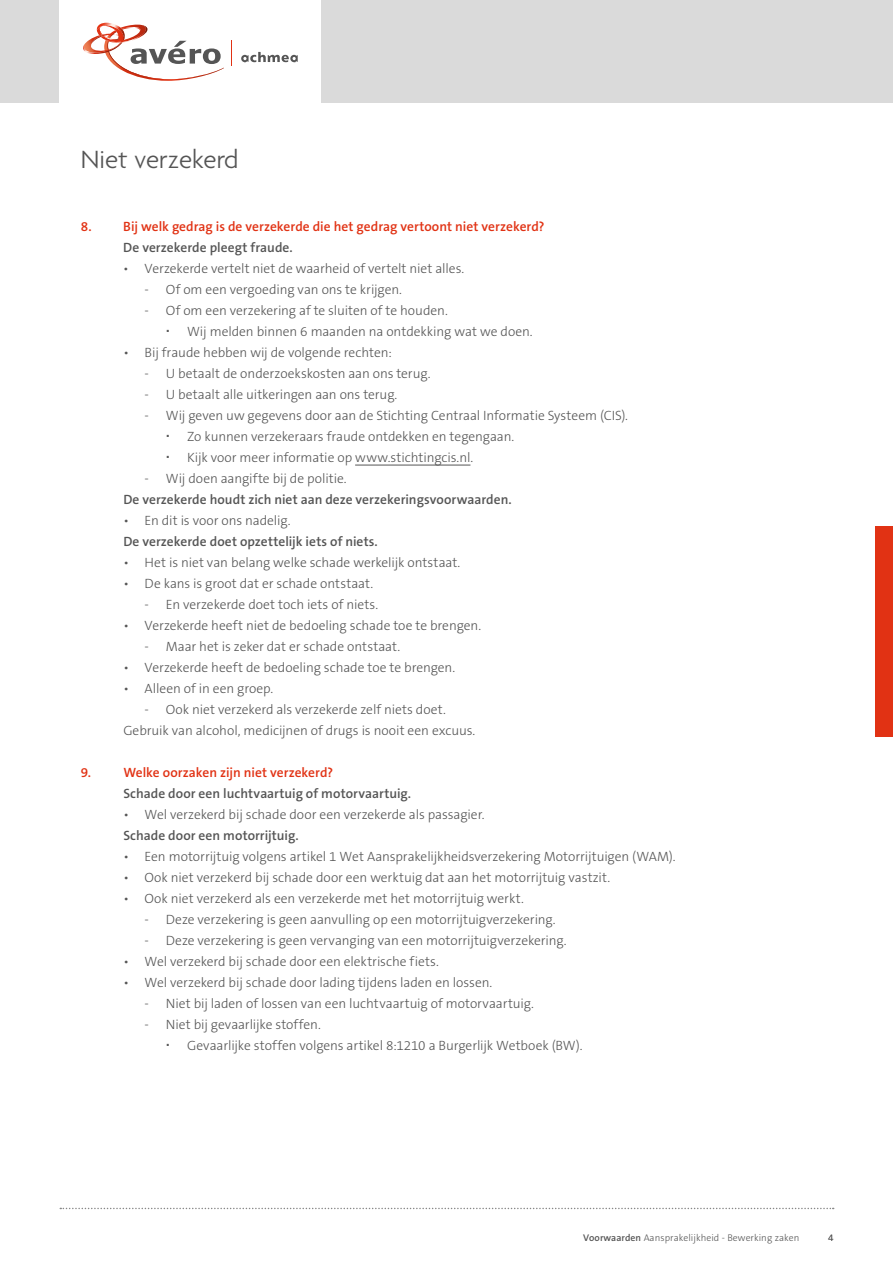
<style>
.page{position:relative;width:893px;height:1263px;background:#fff}
.page>*{position:absolute;margin:0;border:0;box-sizing:border-box;transform-origin:0 0}
.t1{font:300 27px "Agenda";color:#555}
.t2{font:300 13.5px/21px "The Sans B3";letter-spacing:-.005em;color:#555}
.t3{font:600 13.5px "The Sans B6";letter-spacing:.005em;color:#555}
.t4{font:600 13.5px "The Sans B6";color:#e13214}
.t5{font:300 9.75px "The Sans B3";letter-spacing:.005em;color:#555}
.s1{font-family:"The Sans B6";font-weight:600}
</style>
<div class="page">
<div style="left:0;top:0;width:893px;height:103px;background:#dadada"></div>
<div style="left:60px;top:0;width:261px;height:103px;background:#fff"></div>
<svg style="left:241px;top:52px;width:57px;height:10px"></svg>
<svg style="left:83px;top:22px;width:141px;height:59px"></svg>
<svg style="left:231px;top:41px;width:1px;height:25px"></svg>
<svg style="left:60px;top:1208px;width:774px;height:1px"></svg>
<hr style="left:355px;top:465px;width:115px;height:1px;background:#555">
<div style="left:876px;top:526px;width:17px;height:211px;background:#e13214"></div>
<h1 class="t1" style="left:81px;top:145px;width:159px">Niet verzekerd</h1>
<p class="t4" style="left:81px;top:219px;width:465px">8. Bij welk gedrag is de verzekerde die het gedrag vertoont niet verzekerd?</p>
<p class="t3" style="left:123px;top:240px;width:171px">De verzekerde pleegt fraude.</p>
<p class="t2" style="left:123px;top:259px;width:343px">• Verzekerde vertelt niet de waarheid of vertelt niet alles.</p>
<p class="t2" style="left:145px;top:280px;width:259px">- Of om een vergoeding van ons te krijgen.</p>
<p class="t2" style="left:187px;top:301px;width:347px;text-indent:-43px">- Of om een verzekering af te sluiten of te houden.<br>Wij melden binnen 6 maanden na ontdekking wat we doen.</p>
<p class="t2" style="left:123px;top:343px;width:270px">• Bij fraude hebben wij de volgende rechten:</p>
<p class="t2" style="left:145px;top:364px;width:287px">- U betaalt de onderzoekskosten aan ons terug.</p>
<p class="t2" style="left:145px;top:385px;width:254px">- U betaalt alle uitkeringen aan ons terug.</p>
<p class="t2" style="left:187px;top:406px;width:442px;text-indent:-43px">- Wij geven uw gegevens door aan de Stichting Centraal Informatie Systeem (CIS).<br>Zo kunnen verzekeraars fraude ontdekken en tegengaan.<br>Kijk voor meer informatie op www.stichtingcis.nl.</p>
<p class="t2" style="left:145px;top:469px;width:204px">- Wij doen aangifte bij de politie.</p>
<p class="t3" style="left:123px;top:492px;width:390px">De verzekerde houdt zich niet aan deze verzekeringsvoorwaarden.</p>
<p class="t2" style="left:123px;top:511px;width:169px">• En dit is voor ons nadelig.</p>
<p class="t3" style="left:123px;top:534px;width:256px">De verzekerde doet opzettelijk iets of niets.</p>
<p class="t2" style="left:123px;top:553px;width:339px">• Het is niet van belang welke schade werkelijk ontstaat.</p>
<p class="t2" style="left:123px;top:574px;width:251px">• De kans is groot dat er schade ontstaat.</p>
<p class="t2" style="left:145px;top:595px;width:235px">- En verzekerde doet toch iets of niets.</p>
<p class="t2" style="left:123px;top:616px;width:359px">• Verzekerde heeft niet de bedoeling schade toe te brengen.</p>
<p class="t2" style="left:145px;top:637px;width:257px">- Maar het is zeker dat er schade ontstaat.</p>
<p class="t2" style="left:123px;top:658px;width:333px">• Verzekerde heeft de bedoeling schade toe te brengen.</p>
<p class="t2" style="left:123px;top:679px;width:152px">• Alleen of in een groep.</p>
<p class="t2" style="left:123px;top:700px;width:354px;text-indent:21px">- Ook niet verzekerd als verzekerde zelf niets doet.<br>Gebruik van alcohol, medicijnen of drugs is nooit een excuus.</p>
<p class="t4" style="left:81px;top:766px;width:254px">9. Welke oorzaken zijn niet verzekerd?</p>
<p class="t3" style="left:123px;top:787px;width:289px">Schade door een luchtvaartuig of motorvaartuig.</p>
<p class="t2" style="left:123px;top:805px;width:363px">• Wel verzekerd bij schade door een verzekerde als passagier.</p>
<p class="t3" style="left:123px;top:829px;width:177px">Schade door een motorrijtuig.</p>
<p class="t2" style="left:123px;top:847px;width:554px">• Een motorrijtuig volgens artikel 1 Wet Aansprakelijkheidsverzekering Motorrijtuigen (WAM).</p>
<p class="t2" style="left:123px;top:868px;width:488px">• Ook niet verzekerd bij schade door een werktuig dat aan het motorrijtuig vastzit.</p>
<p class="t2" style="left:123px;top:889px;width:402px">• Ook niet verzekerd als een verzekerde met het motorrijtuig werkt.</p>
<p class="t2" style="left:145px;top:910px;width:413px">- Deze verzekering is geen aanvulling op een motorrijtuigverzekering.</p>
<p class="t2" style="left:145px;top:931px;width:424px">- Deze verzekering is geen vervanging van een motorrijtuigverzekering.</p>
<p class="t2" style="left:123px;top:952px;width:317px">• Wel verzekerd bij schade door een elektrische fiets.</p>
<p class="t2" style="left:123px;top:973px;width:371px">• Wel verzekerd bij schade door lading tijdens laden en lossen.</p>
<p class="t2" style="left:145px;top:994px;width:391px">- Niet bij laden of lossen van een luchtvaartuig of motorvaartuig.</p>
<p class="t2" style="left:187px;top:1015px;width:397px;text-indent:-43px">- Niet bij gevaarlijke stoffen.<br>Gevaarlijke stoffen volgens artikel 8:1210 a Burgerlijk Wetboek (BW).</p>
<p class="t5" style="left:583px;top:1233px;width:218px"><span class="s1">Voorwaarden</span> Aansprakelijkheid - Bewerking zaken</p>
<p class="t5" style="left:828px;top:1233px;width:7px">4</p>
</div>
